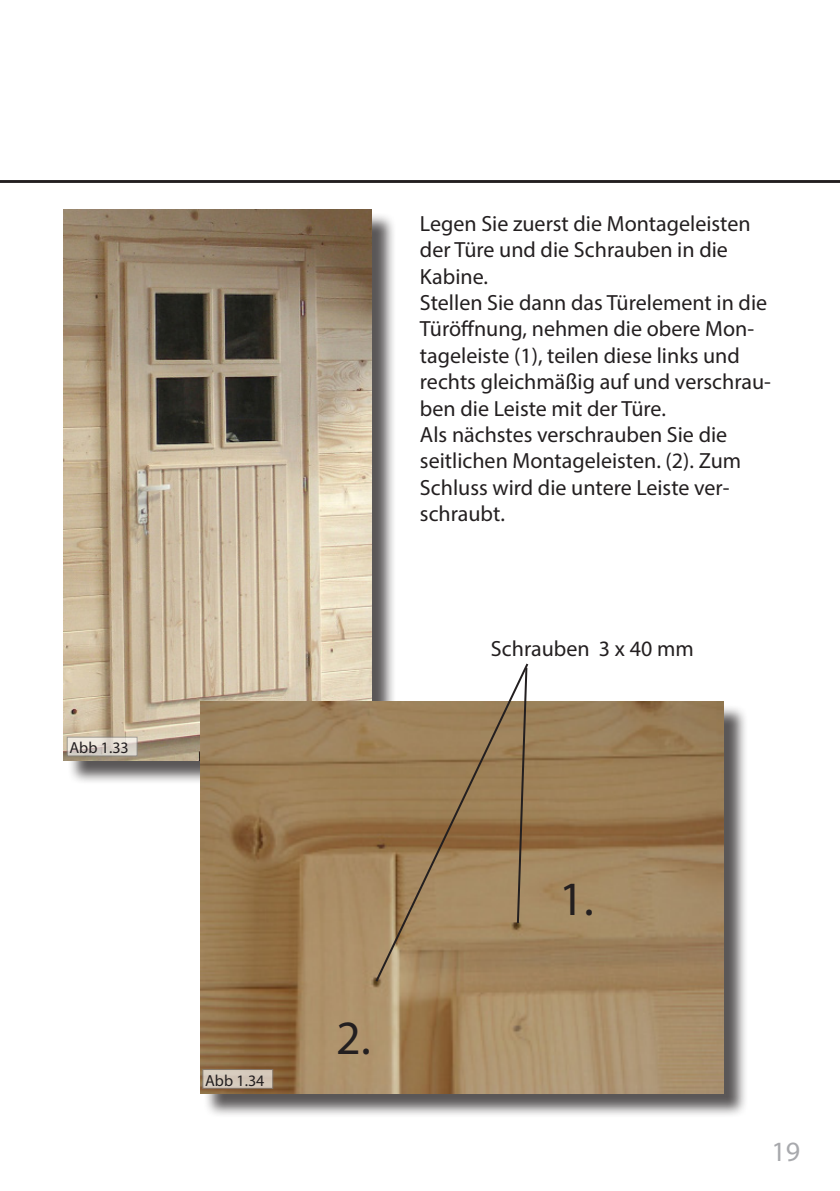
<style>
.page{position:relative;width:840px;height:1191px;background:#fff}
.page>*{position:absolute;margin:0;border:0;box-sizing:border-box;transform-origin:0 0}
.t1{font:48px "Myriad Pro";color:#231f20}
.t2{font:28px "Myriad Pro";color:#a8a9ad}
.t3{font:22px/26.4px "Myriad Pro";color:#231f20}
.t4{font:16px "Myriad Pro";color:#231f20}
</style>
<div class="page">
<hr style="left:0;top:180px;width:839px;height:2px;background:#231f20">
<div style="left:67px;top:212px;width:329px;height:573px;background:#231f20;opacity:.75"></div>
<img style="left:64px;top:209px;width:307px;height:551px">
<div style="left:203px;top:704px;width:544px;height:414px;background:#231f20;opacity:.75"></div>
<img style="left:200px;top:701px;width:522px;height:392px">
<svg style="left:373px;top:661px;width:156px;height:322px"></svg>
<div style="left:202px;top:1069px;width:71px;height:19px;background:#d5c9bb;border:1px solid #808285"></div>
<svg style="left:67px;top:736px;width:70px;height:20px"></svg>
<p class="t4" style="left:69px;top:738px;width:61px">Abb 1.33</p>
<p class="t3" style="left:420px;top:210px;width:332px">Legen Sie zuerst die Montageleisten der Türe und die Schrauben in die<br>Kabine.</p>
<p class="t3" style="left:420px;top:289px;width:352px">Stellen Sie dann das Türelement in die Türöffnung, nehmen die obere Mon&shy;tageleiste (1), teilen diese links und rechts gleichmäßig auf und verschrau&shy;ben die Leiste mit der Türe.</p>
<p class="t3" style="left:420px;top:421px;width:322px">Als nächstes verschrauben Sie die seitlichen Montageleisten. (2). Zum<br>Schluss wird die untere Leiste ver&shy;schraubt.</p>
<p class="t3" style="left:490px;top:635px;width:204px">Schrauben 3 x 40 mm</p>
<p class="t4" style="left:205px;top:1070px;width:61px">Abb 1.34</p>
<p class="t1" style="left:336px;top:1008px;width:36px">2.</p>
<p class="t1" style="left:558px;top:869px;width:36px">1.</p>
<p class="t2" style="left:771px;top:1134px;width:30px">19</p>
</div>
